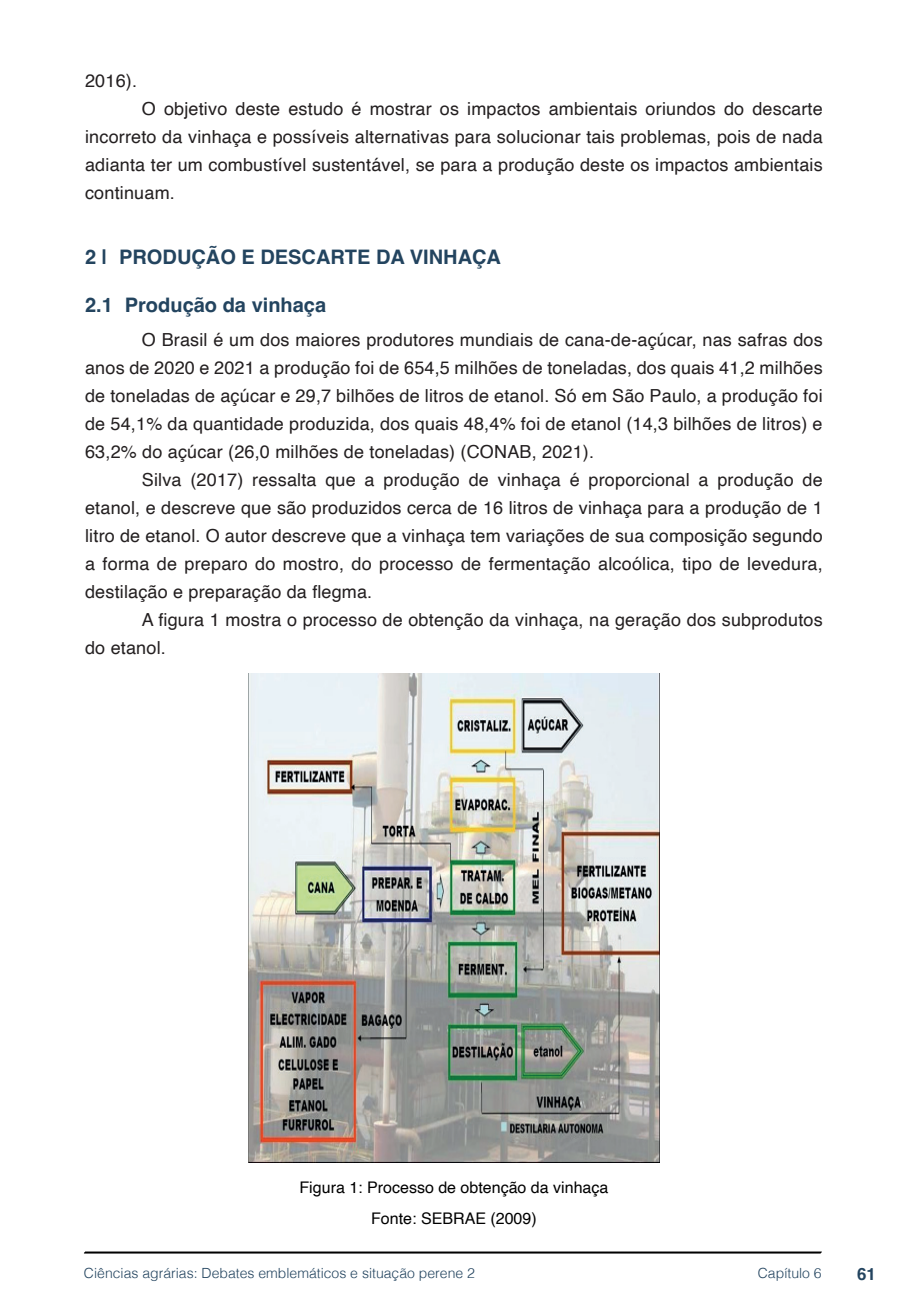
<style>
.page{position:relative;width:908px;height:1304px;background:#fff}
.page>*{position:absolute;margin:0;border:0;box-sizing:border-box;transform-origin:0 0}
.t1{font:700 20px "Helvetica";color:#23445f}
.txt{font:18px/28px "Helvetica";letter-spacing:.01em;color:#231f20;text-align:justify}
.t2{font:700 16.8px "Helvetica";color:#23445f}
.imagens_graf_tab{font:16px "Helvetica";color:#000}
.t3{font:300 14px "Helvetica";color:#23445f}
</style>
<div class="page">
<svg style="left:84px;top:1251px;width:737px;height:3px;background:#515151"></svg>
<img style="left:248px;top:674px;width:411px;height:489px">
<p class="txt" style="left:85px;top:67px;width:53px">2016).</p>
<p class="txt" style="left:85px;top:95px;width:738px;text-indent:57px">O objetivo deste estudo é mostrar os impactos ambientais oriundos do descarte incorreto da vinhaça e possíveis alternativas para solucionar tais problemas, pois de nada adianta ter um combustível sustentável, se para a produção deste os impactos ambientais continuam.</p>
<p class="t1" style="left:85px;top:245px;width:417px">2 | PRODUÇÃO E DESCARTE DA VINHAÇA</p>
<p class="t1" style="left:85px;top:293px;width:242px">2.1 Produção da vinhaça</p>
<p class="txt" style="left:85px;top:326px;width:738px;text-indent:57px">O Brasil é um dos maiores produtores mundiais de cana-de-açúcar, nas safras dos anos de 2020 e 2021 a produção foi de 654,5 milhões de toneladas, dos quais 41,2 milhões de toneladas de açúcar e 29,7 bilhões de litros de etanol. Só em São Paulo, a produção foi de 54,1% da quantidade produzida, dos quais 48,4% foi de etanol (14,3 bilhões de litros) e 63,2% do açúcar (26,0 milhões de toneladas) (CONAB, 2021).</p>
<p class="txt" style="left:85px;top:466px;width:738px;text-indent:57px">Silva (2017) ressalta que a produção de vinhaça é proporcional a produção de etanol, e descreve que são produzidos cerca de 16 litros de vinhaça para a produção de 1 litro de etanol. O autor descreve que a vinhaça tem variações de sua composição segundo a forma de preparo do mostro, do processo de fermentação alcoólica, tipo de levedura, destilação e preparação da flegma.</p>
<p class="txt" style="left:85px;top:606px;width:738px;text-indent:57px">A figura 1 mostra o processo de obtenção da vinhaça, na geração dos subprodutos do etanol.</p>
<p class="imagens_graf_tab" style="left:299px;top:1175px;width:310px">Figura 1: Processo de obtenção da vinhaça</p>
<p class="imagens_graf_tab" style="left:371px;top:1206px;width:167px">Fonte: SEBRAE (2009)</p>
<p class="t3" style="left:84px;top:1261px;width:392px">Ciências agrárias: Debates emblemáticos e situação perene 2</p>
<p class="t3" style="left:757px;top:1261px;width:65px">Capítulo 6</p>
<p class="t2" style="left:856px;top:1264px;width:20px">61</p>
</div>
